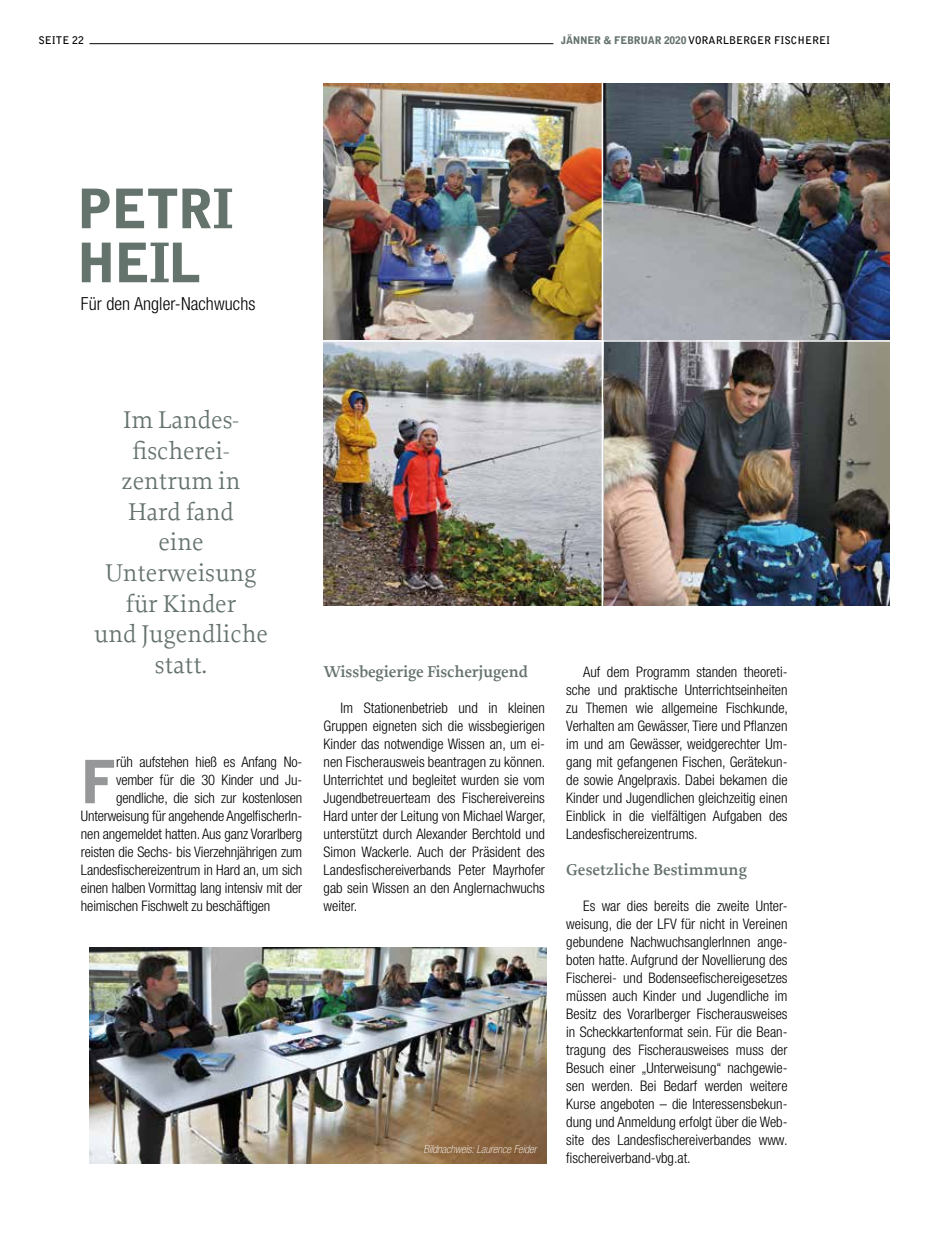
<style>
.page{position:relative;width:935px;height:1241px;background:#fff}
.page>*{position:absolute;margin:0;border:0;box-sizing:border-box;transform-origin:0 0}
.t1{font:900 59.1px "Bell Gothic";color:#969798}
.t2{font:900 54px/54px "Bell Gothic";letter-spacing:-.025em;color:#65736d}
.t3{font:25.5px/30.6px "Proforma";color:#65736d;text-align:center}
.t4{font:300 condensed 18px "Helvetica Neue";letter-spacing:.005em;color:#000}
.t5{font:600 16.5px "Proforma";letter-spacing:-.01em;color:#65736d}
.t6{font:300 condensed 14.55px/18px "Helvetica Neue";letter-spacing:-.01em;color:#000;text-align:justify}
.t7{font:italic 100 condensed 11.25px "Helvetica Neue";color:#fff}
.t8{font:700 10.5px "Bell Gothic";color:#000}
.s1{font-weight:900;color:#65736d}
</style>
<div class="page">
<hr style="left:89px;top:43px;width:464px;height:1px;background:#000">
<img style="left:323px;top:83px;width:278px;height:257px">
<img style="left:603px;top:83px;width:286px;height:257px">
<img style="left:603px;top:342px;width:286px;height:263px">
<img style="left:323px;top:342px;width:278px;height:263px">
<img style="left:89px;top:947px;width:457px;height:216px">
<p class="t8" style="left:38px;top:34px;width:47px">SEITE 22</p>
<p class="t8" style="left:561px;top:34px;width:270px"><span class="s1">JÄNNER &amp; FEBRUAR 2020</span> VORARLBERGER FISCHEREI</p>
<h2 class="t2" style="left:77px;top:183px;width:158px">PETRI<br>HEIL</h2>
<p class="t4" style="left:81px;top:293px;width:176px">Für den Angler-Nachwuchs</p>
<h3 class="t3" style="left:94px;top:404px;width:175px">Im Landes&shy;fischerei&shy;zentrum in<br>Hard fand<br>eine<br>Unterweisung für Kinder<br>und Jugendliche statt.</h3>
<h1 class="t1" style="left:80px;top:747px;width:38px">F</h1>
<p class="t6" style="left:116px;top:753px;width:187px">rüh aufstehen hieß es Anfang No-</p>
<p class="t6" style="left:116px;top:771px;width:187px">vember für die 30 Kinder und Ju-</p>
<p class="t6" style="left:116px;top:789px;width:188px">gendliche, die sich zur kostenlosen</p>
<p class="t6" style="left:81px;top:807px;width:223px">Unterweisung für angehende AngelfischerIn-</p>
<p class="t6" style="left:81px;top:825px;width:223px">nen angemeldet hatten. Aus ganz Vorarlberg</p>
<p class="t6" style="left:81px;top:843px;width:223px">reisten die Sechs- bis Vierzehnjährigen zum</p>
<p class="t6" style="left:81px;top:861px;width:223px">Landesfischereizentrum in Hard an, um sich</p>
<p class="t6" style="left:81px;top:879px;width:223px">einen halben Vormittag lang intensiv mit der</p>
<p class="t6" style="left:81px;top:897px;width:191px">heimischen Fischwelt zu beschäftigen</p>
<p class="t5" style="left:323px;top:661px;width:206px">Wissbegierige Fischerjugend</p>
<p class="t6" style="left:323px;top:699px;width:223px;text-indent:17px">Im Stationenbetrieb und in kleinen Gruppen eigneten sich die wissbegierigen Kinder das notwendige Wissen an, um ei&shy;nen Fischerausweis beantragen zu können.<br>Unterrichtet und begleitet wurden sie vom Jugendbetreuerteam des Fischereivereins Hard unter der Leitung von Michael Warger, unterstützt durch Alexander Berchtold und Simon Wackerle. Auch der Präsident des Landesfischereiverbands Peter Mayrhofer gab sein Wissen an den Anglernachwuchs weiter.</p>
<p class="t7" style="left:423px;top:1142px;width:114px">Bildnachweis: Laurence Feider</p>
<p class="t6" style="left:566px;top:663px;width:223px;text-indent:17px">Auf dem Programm standen theoreti&shy;sche und praktische Unterrichtseinheiten zu Themen wie allgemeine Fischkunde, Verhalten am Gewässer, Tiere und Pflanzen im und am Gewässer, weidgerechter Um&shy;gang mit gefangenen Fischen, Gerätekun&shy;de sowie Angelpraxis. Dabei bekamen die Kinder und Jugendlichen gleichzeitig einen Einblick in die vielfältigen Aufgaben des Landesfischereizentrums.</p>
<p class="t5" style="left:566px;top:859px;width:182px">Gesetzliche Bestimmung</p>
<p class="t6" style="left:566px;top:897px;width:223px;text-indent:17px">Es war dies bereits die zweite Unter&shy;weisung, die der LFV für nicht in Vereinen gebundene NachwuchsanglerInnen ange&shy;boten hatte. Aufgrund der Novellierung des Fischerei- und Bodenseefischereigesetzes müssen auch Kinder und Jugendliche im Besitz des Vorarlberger Fischerausweises in Scheckkartenformat sein. Für die Bean&shy;tragung des Fischerausweises muss der Besuch einer „Unterweisung“ nachgewie&shy;sen werden. Bei Bedarf werden weitere Kurse angeboten – die Interessensbekun&shy;dung und Anmeldung erfolgt über die Web&shy;site des Landesfischereiverbandes www. fischereiverband-vbg.at.</p>
</div>
